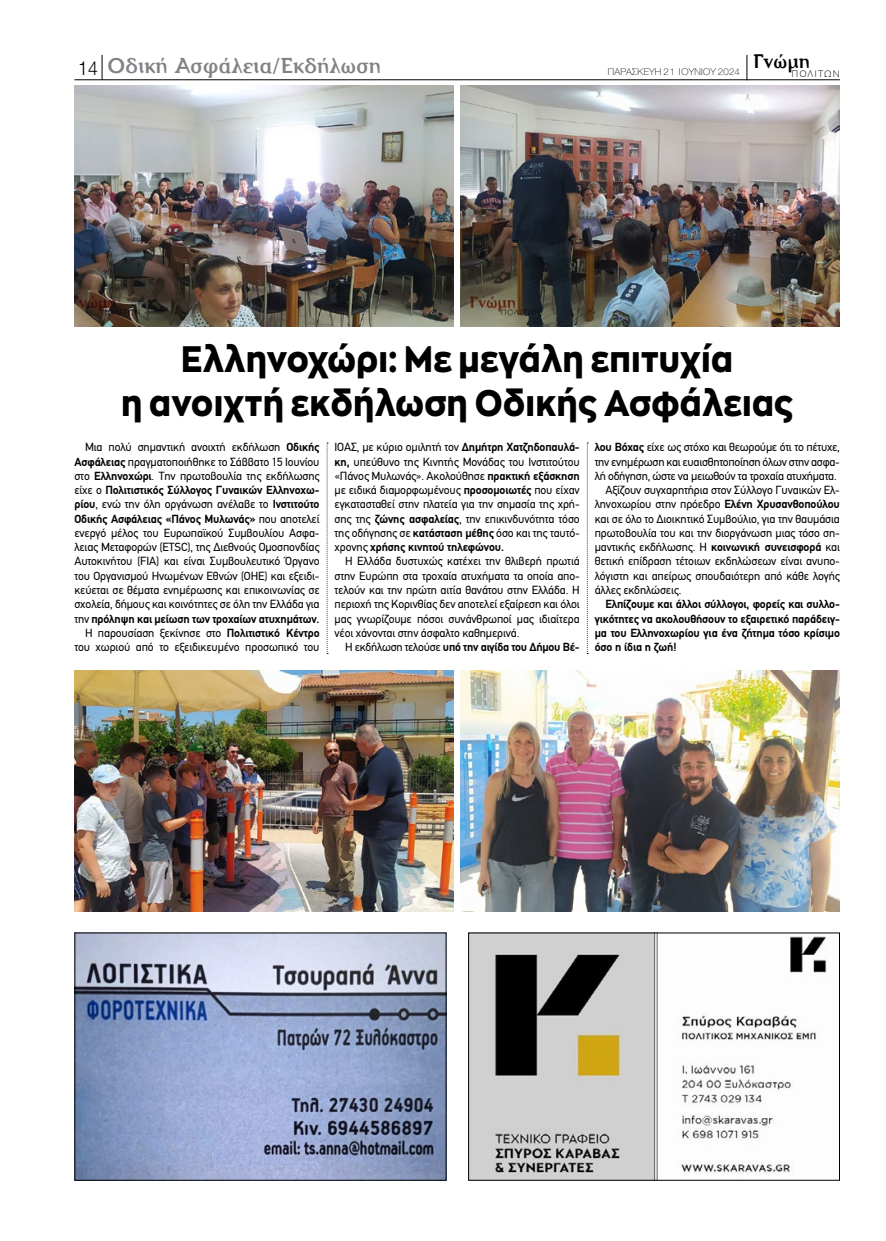
<style>
.page{position:relative;width:886px;height:1241px;background:#fff}
.page>*{position:absolute;margin:0;border:0;box-sizing:border-box;transform-origin:0 0}
.t1{font:36.25px/43.8px "Zona Pro Extra Bold Demo";letter-spacing:.01em;color:#000;text-align:center;scale:.91 1}
.t2{font:22px "CF Derrida";letter-spacing:.02em;color:#808285}
.t3{font:20px "CF Derrida";letter-spacing:.02em;color:#000}
.t4{font:11.88px/14.2px "PF Din Text";letter-spacing:-.01em;color:#000;text-align:justify}
.t5{font:700 11.88px/14.2px "PF Din Text";letter-spacing:-.01em;color:#000;text-align:justify}
.t6{font:200 10px "CF Helvetica";letter-spacing:.02em;color:#000}
.t7{font:100 9.5px "PF Agora Sans Pro";letter-spacing:.085em;color:#000;scale:1.17 1}
.s1{font-weight:700}
.s2{font-weight:400}
</style>
<div class="page">
<svg style="left:746px;top:55px;width:1px;height:24px"></svg>
<hr style="left:74px;top:79px;width:766px;height:1px;background:#000">
<svg style="left:102px;top:55px;width:1px;height:25px"></svg>
<img style="left:470px;top:934px;width:357px;height:244px">
<div style="left:468px;top:932px;width:372px;height:248px;border:1px solid #000"></div>
<img style="left:76px;top:934px;width:368px;height:244px">
<svg style="left:327px;top:442px;width:1px;height:212px"></svg>
<svg style="left:587px;top:442px;width:1px;height:212px"></svg>
<img style="left:74px;top:85px;width:380px;height:241px">
<img style="left:74px;top:670px;width:380px;height:241px">
<img style="left:461px;top:85px;width:379px;height:241px">
<img style="left:461px;top:670px;width:379px;height:241px">
<h2 class="t2" style="left:78px;top:53px;width:304px"><sub>14</sub> Οδική Ασφάλεια/Εκδήλωση</h2>
<h3 class="t3" style="left:753px;top:51px;width:59px">Γνώμη</h3>
<p class="t6" style="left:608px;top:66px;width:134px">ΠΑΡΑΣΚΕΥΗ 21 ΙΟΥΝΙΟΥ 2024</p>
<p class="t7" style="left:791px;top:68px;width:43px">ΠΟΛΙΤΏΝ</p>
<h1 class="t1" style="left:121px;top:336px;width:740px">Ελληνοχώρι: Με μεγάλη επιτυχία<br>η ανοιχτή εκδήλωση Οδικής Ασφάλειας</h1>
<p class="t4" style="left:74px;top:440px;width:247px;text-align:right">Μια πολύ σημαντική ανοιχτή εκδήλωση <span class="s1">Οδικής Ασφάλειας</span> πραγματοποιήθηκε το Σάββατο 15 Ιουνίου στο <span class="s1">Ελληνοχώρι</span>. Την πρωτοβουλία της εκδήλωσης είχε ο <span class="s1">Πολιτιστικός Σύλλογος Γυναικών Ελληνοχω&shy;ρίου</span>, ενώ την όλη οργάνωση ανέλαβε το <span class="s1">Ινστιτούτο Οδικής Ασφάλειας «Πάνος Μυλωνάς»</span> που αποτελεί ενεργό μέλος του Ευρωπαϊκού Συμβουλίου Ασφα&shy;λειας Μεταφορών (ETSC), της Διεθνούς Ομοσπονδίας Αυτοκινήτου (FIA) και είναι Συμβουλευτικό Όργανο του Οργανισμού Ηνωμένων Εθνών (OHE) και εξειδι&shy;κεύεται σε θέματα ενημέρωσης και επικοινωνίας σε σχολεία, δήμους και κοινότητες σε όλη την Ελλάδα για την <span class="s1">πρόληψη και μείωση των τροχαίων ατυχημάτων.<br></span>Η παρουσίαση ξεκίνησε στο <span class="s1">Πολιτιστικό Κέντρο </span>του χωριού από το εξειδικευμένο προσωπικό του</p>
<p class="t4" style="left:335px;top:440px;width:247px">ΙΟΑΣ, με κύριο ομιλητή τον <span class="s1">Δημήτρη Χατζηδοπαυλά&shy;κη,</span> υπεύθυνο της Κινητής Μονάδας του Ινστιτούτου «Πάνος Μυλωνάς». Ακολούθησε <span class="s1">πρακτική εξάσκηση </span>με ειδικά διαμορφωμένους <span class="s1">προσομοιωτές</span> που είχαν εγκατασταθεί στην πλατεία για την σημασία της χρή&shy;σης της <span class="s1">ζώνης ασφαλείας</span>, την επικινδυνότητα τόσο της οδήγησης σε <span class="s1">κατάσταση μέθης</span> όσο και της ταυτό&shy;χρονης <span class="s1">χρήσης κινητού τηλεφώνου.</span></p>
<p class="t4" style="left:595px;top:440px;width:247px"><span class="s1">λου Βόχας</span> είχε ως στόχο και θεωρούμε ότι το πέτυχε,</p>
<p class="t4" style="left:595px;top:454px;width:247px">την ενημέρωση και ευαισθητοποίηση όλων στην ασφα-</p>
<p class="t4" style="left:595px;top:468px;width:243px">λή οδήγηση, ώστε να μειωθούν τα τροχαία ατυχήματα.</p>
<p class="t4" style="left:605px;top:483px;width:236px">Αξίζουν συγχαρητήρια στον Σύλλογο Γυναικών Ελ-</p>
<p class="t4" style="left:595px;top:497px;width:247px">ληνοχωρίου στην πρόεδρο <span class="s1">Ελένη Χρυσανθοπούλου</span></p>
<p class="t4" style="left:595px;top:511px;width:247px">και σε όλο το Διοικητικό Συμβούλιο, για την θαυμάσια</p>
<p class="t4" style="left:595px;top:525px;width:247px">πρωτοβουλία του και την διοργάνωση μιας τόσο ση-</p>
<p class="t4" style="left:595px;top:540px;width:247px">μαντικής εκδήλωσης. Η <span class="s1">κοινωνική συνεισφορά</span> και</p>
<p class="t4" style="left:595px;top:554px;width:247px">θετική επίδραση τέτοιων εκδηλώσεων είναι ανυπο-</p>
<p class="t4" style="left:595px;top:568px;width:247px">λόγιστη και απείρως σπουδαιότερη από κάθε λογής</p>
<p class="t4" style="left:595px;top:582px;width:88px">άλλες εκδηλώσεις.</p>
<p class="t5" style="left:595px;top:597px;width:247px;text-indent:11px">Ελπίζουμε και άλλοι σύλλογοι, φορείς και συλλο&shy;γικότητες να ακολουθήσουν το εξαιρετικό παράδειγ&shy;μα του Ελληνοχωρίου για ένα ζήτημα τόσο κρίσιμο όσο η ίδια η ζωή!</p>
<p class="t4" style="left:335px;top:554px;width:247px;text-indent:11px">Η Ελλάδα δυστυχώς κατέχει την θλιβερή πρωτιά στην Ευρώπη στα τροχαία ατυχήματα τα οποία απο&shy;τελούν και την πρώτη αιτία θανάτου στην Ελλάδα. Η περιοχή της Κορινθίας δεν αποτελεί εξαίρεση και όλοι μας γνωρίζουμε πόσοι συνάνθρωποί μας ιδιαίτερα νέοι χάνονται στην άσφαλτο καθημερινά.</p>
<p class="t5" style="left:345px;top:639px;width:236px"><span class="s2">Η εκδήλωση τελούσε</span> υπό την αιγίδα του Δήμου Βέ-</p>
</div>
